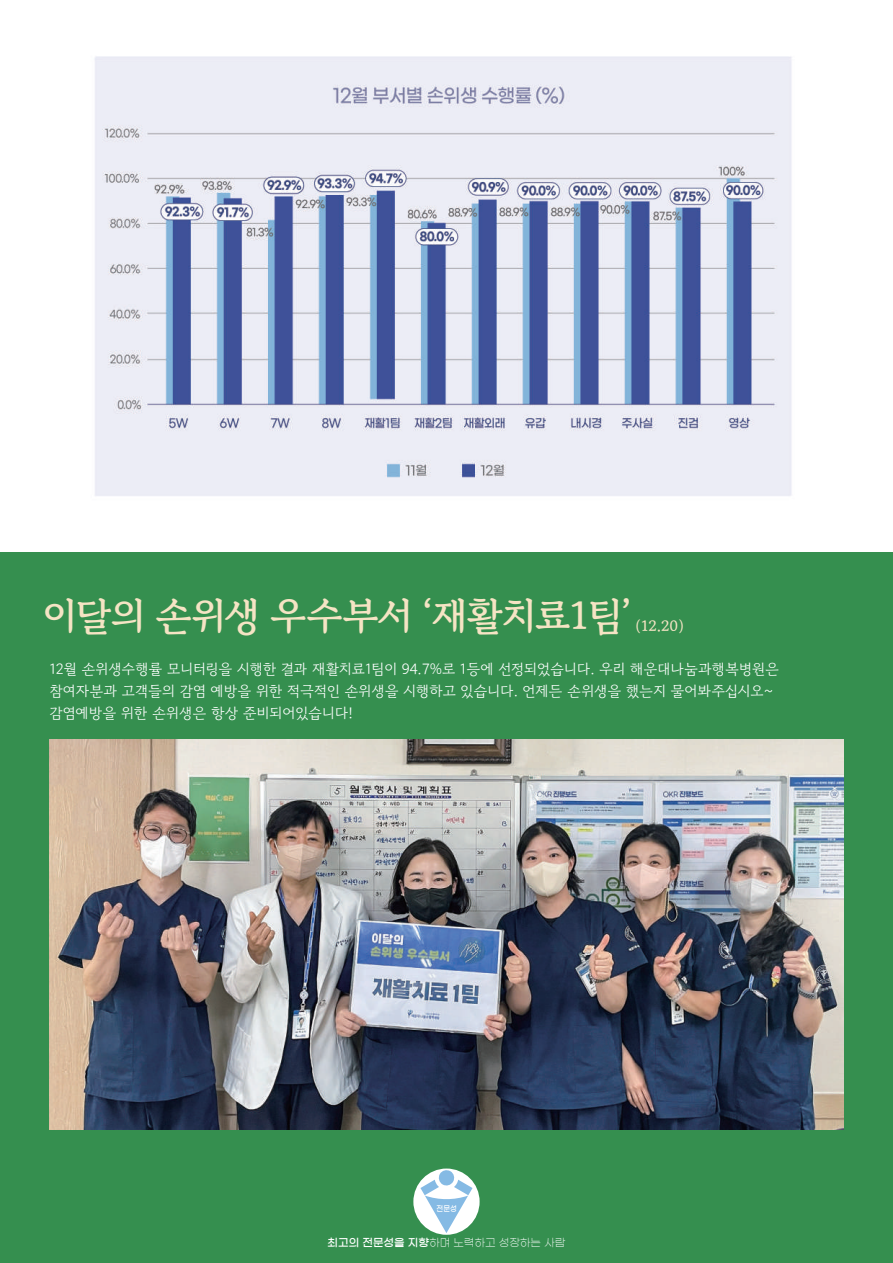
<style>
.page{position:relative;width:893px;height:1263px;background:#fff}
.page>*{position:absolute;margin:0;border:0;box-sizing:border-box;transform-origin:0 0}
.t1{font:700 39px "Gowun Batang";letter-spacing:-.025em;color:#f5e4c4}
.t2{font:14.7px/22px "Gowun Dodum";color:#fff}
.t3{font:700 14.7px "Gowun Batang";color:#f5e4c4}
.t4{font:10.95px "Gmarket Sans TTF Light";color:#fff}
.t5{font:7.8px "Gmarket Sans TTF Medium";color:#fff;scale:.9 1}
.s1{font-family:"Gmarket Sans TTF Medium"}
</style>
<div class="page">
<div style="left:0;top:1px;width:893px;height:1262px;background:#358f4f"></div>
<div style="left:0;top:1px;width:893px;height:551px;background:#fff"></div>
<img style="left:94px;top:56px;width:698px;height:440px">
<img style="left:49px;top:739px;width:794px;height:391px">
<svg style="left:413px;top:1168px;width:67px;height:67px"></svg>
<h1 class="t1" style="left:43px;top:587px;width:590px">이달의 손위생 우수부서 ‘재활치료1팀’</h1>
<p class="t3" style="left:635px;top:615px;width:51px">(12.20)</p>
<p class="t2" style="left:49px;top:656px;width:731px">12월 손위생수행률 모니터링을 시행한 결과 재활치료1팀이 94.7%로 1등에 선정되었습니다. 우리 해운대나눔과행복병원은 참여자분과 고객들의 감염 예방을 위한 적극적인 손위생을 시행하고 있습니다. 언제든 손위생을 했는지 물어봐주십시오~ 감염예방을 위한 손위생은 항상 준비되어있습니다!</p>
<p class="t5" style="left:437px;top:1204px;width:24px">전문성</p>
<p class="t4" style="left:328px;top:1237px;width:239px"><span class="s1">최고의 전문성을 지향</span>하며 노력하고 성장하는 사람</p>
</div>
